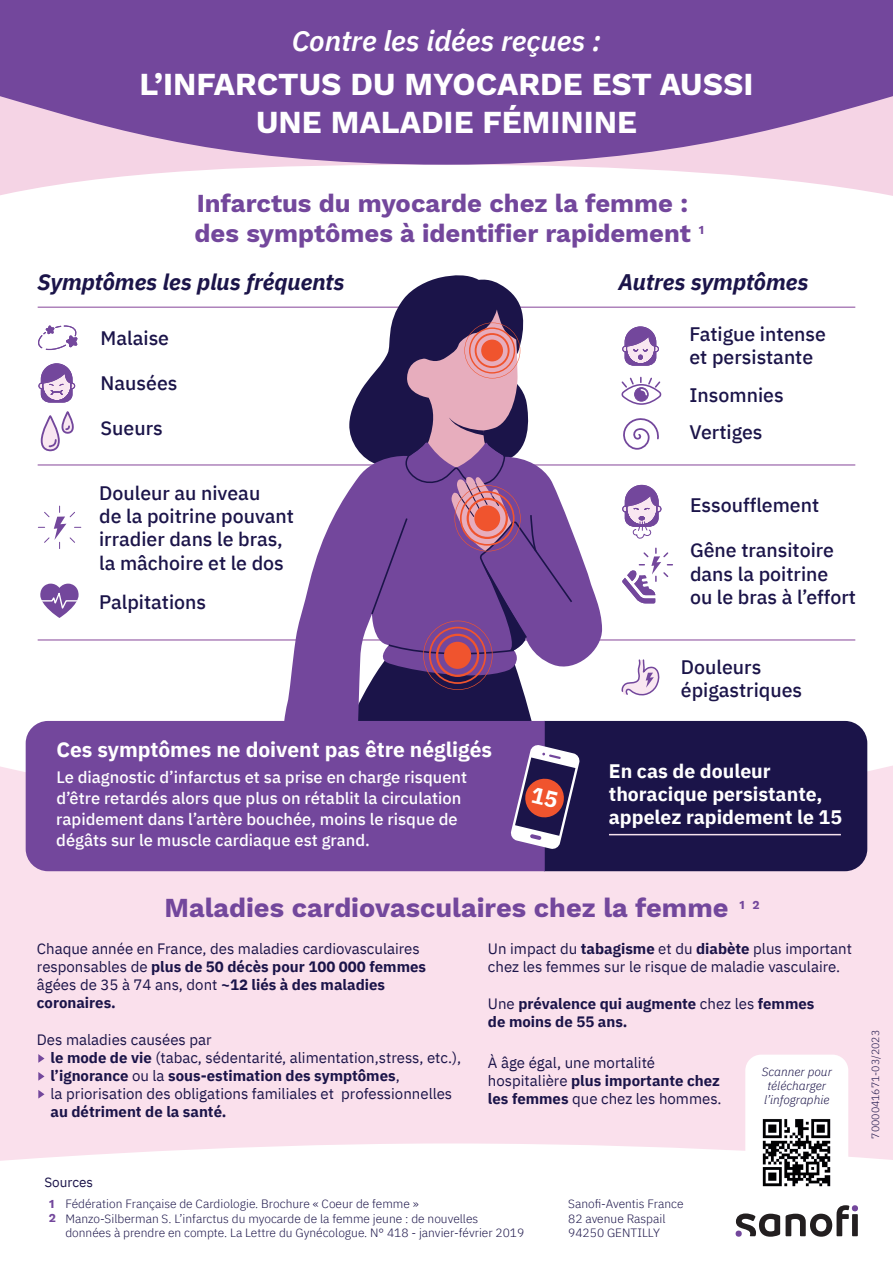
<style>
.page{position:relative;width:893px;height:1263px;background:#fff}
.page>*{position:absolute;margin:0;border:0;box-sizing:border-box;transform-origin:0 0}
.t1{font:700 31.5px/37.8px "Work Sans";color:#fff;text-align:center}
.t2{font:italic 600 28.5px "IBM Plex Sans";color:#fff}
.t3{font:700 27px "Work Sans";color:#73479c}
.t4{font:700 25.5px/30.6px "Work Sans";color:#73479c}
.t5{font:italic 700 22.5px "IBM Plex Sans";color:#1b1449}
.t6{font:700 21px "IBM Plex Sans";color:#fff}
.t7{font:500 19.5px/23.4px "IBM Plex Sans";color:#1b1449}
.t8{font:700 19.5px/23.4px "IBM Plex Sans";color:#fff}
.t9{font:500 16.5px/21px "IBM Plex Sans";color:#fff}
.t10{font:15px/18px "IBM Plex Sans";color:#1b1449}
.t11{font:700 15px/18px "IBM Plex Sans";color:#1b1449}
.t12{font:13.5px "IBM Plex Sans";color:#1b1449}
.t13{font:300 12px/14.4px "IBM Plex Sans";color:#1b1449}
.t14{font:italic 300 12px/14.4px "IBM Plex Sans";color:#1b1449}
.t15{font:700 12px/14.4px "Work Sans";color:#73479c}
.t16{font:300 10.5px "IBM Plex Sans";color:#1b1449}
.s1{font-weight:700}
.s2{font-weight:400}
</style>
<div class="page">
<svg style="left:736px;top:1213px;width:44px;height:24px"></svg>
<div style="left:736px;top:1230px;width:6px;height:7px;background:#73479c;border-radius:50%"></div>
<svg style="left:786px;top:1205px;width:72px;height:32px"></svg>
<div style="left:0;top:760px;width:893px;height:401px;background:#fae0ec"></div>
<svg style="left:38px;top:1054px;width:7px;height:9px"></svg>
<svg style="left:38px;top:1072px;width:7px;height:9px"></svg>
<svg style="left:38px;top:1090px;width:7px;height:8px"></svg>
<svg style="left:38px;top:325px;width:40px;height:25px"></svg>
<svg style="left:40px;top:412px;width:34px;height:40px"></svg>
<svg style="left:38px;top:363px;width:38px;height:40px"></svg>
<svg style="left:622px;top:326px;width:37px;height:40px"></svg>
<svg style="left:621px;top:376px;width:41px;height:29px"></svg>
<svg style="left:623px;top:418px;width:36px;height:32px"></svg>
<hr style="left:38px;top:464px;width:817px;height:2px;background:#ae83bb">
<hr style="left:38px;top:306px;width:817px;height:2px;background:#ae83bb">
<hr style="left:38px;top:639px;width:817px;height:2px;background:#ae83bb">
<svg style="left:38px;top:506px;width:43px;height:43px"></svg>
<svg style="left:40px;top:584px;width:39px;height:34px"></svg>
<svg style="left:622px;top:484px;width:40px;height:55px"></svg>
<svg style="left:622px;top:548px;width:50px;height:55px"></svg>
<svg style="left:621px;top:659px;width:39px;height:37px"></svg>
<svg style="left:0;top:165px;width:893px;height:31px"></svg>
<svg style="left:0;top:0;width:893px;height:165px;background:#845aa5"></svg>
<svg style="left:276px;top:464px;width:326px;height:257px"></svg>
<div style="left:545px;top:721px;width:322px;height:150px;background:#1b1449"></div>
<div style="left:26px;top:721px;width:519px;height:150px;background:#73479c"></div>
<hr style="left:609px;top:834px;width:232px;height:1px;background:#f6e2ed">
<div style="left:745px;top:1055px;width:103px;height:143px;background:#fff;border-radius:16px"></div>
<img style="left:762px;top:1119px;width:69px;height:68px">
<svg style="left:325px;top:275px;width:255px;height:575px"></svg>
<h2 class="t2" style="left:292px;top:18px;width:311px">Contre les idées reçues :</h2>
<h1 class="t1" style="left:140px;top:67px;width:615px">L’INFARCTUS DU MYOCARDE EST AUSSI<br>UNE MALADIE FÉMININE</h1>
<h3 class="t4" style="left:195px;top:189px;width:511px">Infarctus du myocarde chez la femme : des symptômes à identifier rapidement <sup>1</sup></h3>
<h3 class="t5" style="left:38px;top:264px;width:309px">Symptômes les plus fréquents</h3>
<h3 class="t5" style="left:619px;top:265px;width:191px">Autres symptômes</h3>
<h3 class="t7" style="left:101px;top:324px;width:70px">Malaise</h3>
<h3 class="t7" style="left:101px;top:369px;width:78px">Nausées</h3>
<h3 class="t7" style="left:101px;top:414px;width:64px">Sueurs</h3>
<h3 class="t7" style="left:689px;top:320px;width:138px">Fatigue intense et persistante</h3>
<h3 class="t7" style="left:689px;top:374px;width:96px;line-height:37.5px">Insomnies<br>Vertiges</h3>
<h3 class="t7" style="left:99px;top:479px;width:196px">Douleur au niveau<br>de la poitrine pouvant irradier dans le bras, la mâchoire et le dos</h3>
<h3 class="t7" style="left:99px;top:589px;width:108px">Palpitations</h3>
<h3 class="t7" style="left:690px;top:492px;width:131px">Essoufflement</h3>
<h3 class="t7" style="left:690px;top:537px;width:168px">Gêne transitoire dans la poitrine<br>ou le bras à l’effort</h3>
<h3 class="t7" style="left:681px;top:653px;width:123px">Douleurs épigastriques</h3>
<h3 class="t6" style="left:56px;top:733px;width:437px">Ces symptômes ne doivent pas être négligés</h3>
<p class="t9" style="left:56px;top:765px;width:412px">Le diagnostic d’infarctus et sa prise en charge risquent d’être retardés alors que plus on rétablit la circulation rapidement dans l’artère bouchée, moins le risque de dégâts sur le muscle cardiaque est grand.</p>
<h3 class="t8" style="left:609px;top:757px;width:235px">En cas de douleur thoracique persistante, appelez rapidement le 15</h3>
<h3 class="t3" style="left:164px;top:892px;width:565px">Maladies cardiovasculaires chez la femme</h3>
<p class="t15" style="left:740px;top:898px;width:21px">1 2</p>
<p class="t10" style="left:37px;top:939px;width:391px">Chaque année en France, des maladies cardiovasculaires responsables de <span class="s1">plus de 50 décès pour 100 000 femmes </span>âgées de 35 à 74 ans, dont <span class="s1">~12 liés à des maladies coronaires.</span></p>
<p class="t10" style="left:488px;top:939px;width:366px">Un impact du <span class="s1">tabagisme</span> et du <span class="s1">diabète</span> plus important chez les femmes sur le risque de maladie vasculaire.</p>
<p class="t11" style="left:488px;top:993px;width:328px"><span class="s2">Une</span> prévalence qui augmente <span class="s2">chez les</span> femmes de moins de 55 ans.</p>
<p class="t10" style="left:488px;top:1053px;width:235px">À âge égal, une mortalité hospitalière <span class="s1">plus importante chez les femmes</span> que chez les hommes.</p>
<p class="t10" style="left:51px;top:1030px;width:412px;text-indent:-14px">Des maladies causées par<br><span class="s1">le mode de vie</span> (tabac, sédentarité, alimentation,stress, etc.), <span class="s1">l’ignorance</span> ou la <span class="s1">sous-estimation des symptômes</span>,<br>la priorisation des obligations familiales et professionnelles</p>
<p class="t11" style="left:51px;top:1102px;width:178px">au détriment de la santé.</p>
<p class="t14" style="left:762px;top:1063px;width:72px">Scanner pour télécharger l’infographie</p>
<p class="t12" style="left:44px;top:1172px;width:50px">Sources</p>
<p class="t13" style="left:65px;top:1196px;width:460px">Fédération Française de Cardiologie. Brochure « Coeur de femme »<br>Manzo-Silberman S. L’infarctus du myocarde de la femme jeune : de nouvelles données à prendre en compte. La Lettre du Gynécologue. N° 418 - janvier-février 2019</p>
<p class="t13" style="left:568px;top:1196px;width:117px">Sanofi-Aventis France<br>82 avenue Raspail<br>94250 GENTILLY</p>
<p class="t15" style="left:49px;top:1197px;width:9px">1<br>2</p>
<p class="t16" style="left:868px;top:1139px;width:110px;rotate:-90deg">7000041671-03/2023</p>
</div>
